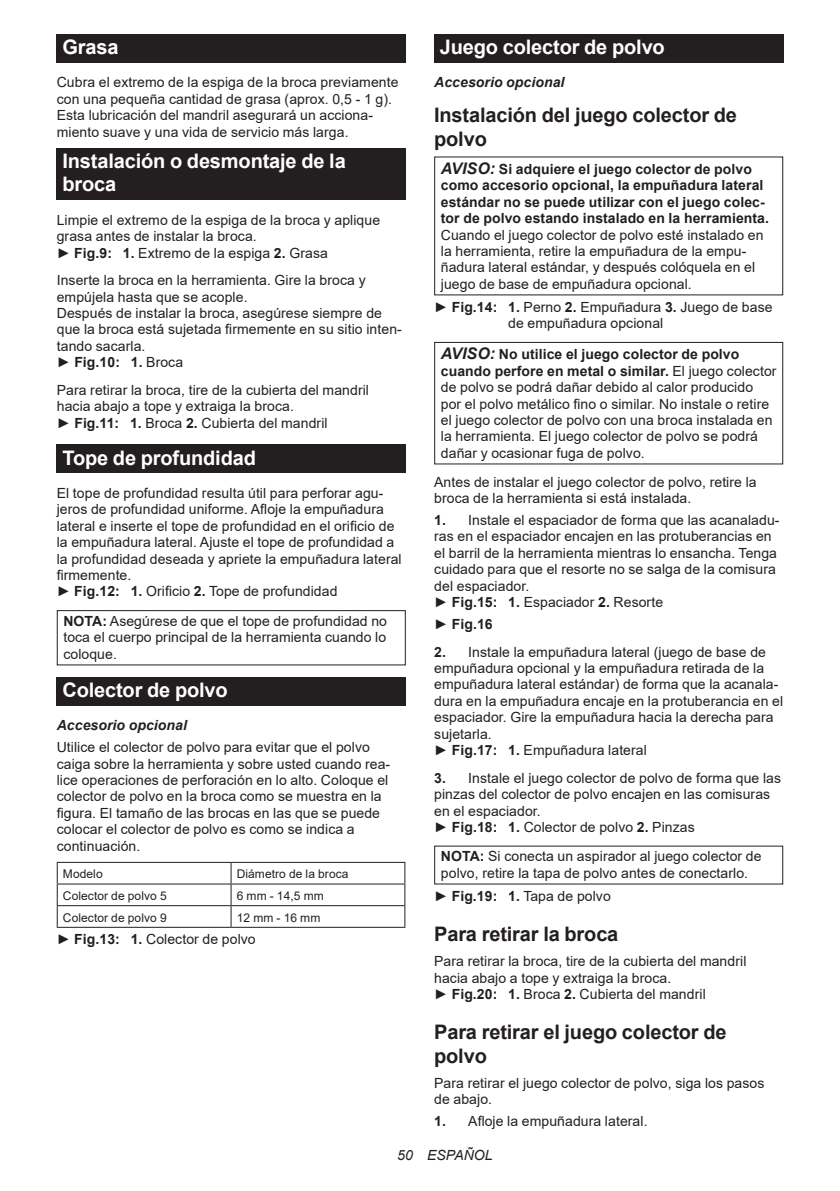
<style>
.page{position:relative;width:840px;height:1191px;background:#fff}
.page>*{position:absolute;margin:0;border:0;box-sizing:border-box;transform-origin:0 0}
.t1{font:700 20px/23.4px "Arial";letter-spacing:-.01em;color:#fff}
.t2{font:700 20px/23.4px "Arial";letter-spacing:-.01em;color:#231f20}
.t3{font:14px/16.4px "Arial";letter-spacing:.005em;color:#231f20}
.t4{font:700 14px/16.4px "Arial";letter-spacing:.005em;color:#231f20}
.t5{font:italic 700 14px "Arial";letter-spacing:.005em;color:#231f20}
.t6{font:italic 14px "Arial";letter-spacing:.005em;color:#231f20}
.t7{font:12px "Arial";letter-spacing:.005em;color:#231f20}
.s1{font-weight:700}
.s2{font-style:italic;font-size:16px}
.s3{font-weight:700;font-style:italic;font-size:16px}
.s4{font-weight:400}
</style>
<div class="page">
<div style="left:57px;top:34px;width:348px;height:29px;background:#231f20"></div>
<div style="left:57px;top:148px;width:348px;height:52px;background:#231f20"></div>
<div style="left:57px;top:445px;width:348px;height:28px;background:#231f20"></div>
<div style="left:57px;top:610px;width:348px;height:55px;border:1px solid #231f20"></div>
<div style="left:57px;top:677px;width:348px;height:28px;background:#231f20"></div>
<hr style="left:57px;top:862px;width:174px;height:1px;background:#231f20">
<hr style="left:231px;top:862px;width:174px;height:1px;background:#231f20">
<hr style="left:57px;top:883px;width:174px;height:1px;background:#231f20">
<hr style="left:231px;top:883px;width:174px;height:1px;background:#231f20">
<hr style="left:57px;top:905px;width:174px;height:1px;background:#231f20">
<svg style="left:57px;top:863px;width:1px;height:63px"></svg>
<hr style="left:231px;top:905px;width:174px;height:1px;background:#231f20">
<svg style="left:230px;top:863px;width:1px;height:63px"></svg>
<svg style="left:404px;top:863px;width:1px;height:63px"></svg>
<hr style="left:57px;top:926px;width:174px;height:1px;background:#231f20">
<hr style="left:231px;top:926px;width:174px;height:1px;background:#231f20">
<div style="left:434px;top:34px;width:348px;height:29px;background:#231f20"></div>
<div style="left:434px;top:342px;width:348px;height:122px;border:1px solid #231f20"></div>
<h1 class="t1" style="left:62px;top:36px;width:58px">Grasa</h1>
<p class="t3" style="left:57px;top:74px;width:343px">Cubra el extremo de la espiga de la broca previamente con una pequeña cantidad de grasa (aprox. 0,5 - 1 g).<br>Esta lubricación del mandril asegurará un acciona&shy;miento suave y una vida de servicio más larga.</p>
<h1 class="t1" style="left:62px;top:149px;width:285px">Instalación o desmontaje de la broca</h1>
<p class="t3" style="left:57px;top:211px;width:325px">Limpie el extremo de la espiga de la broca y aplique grasa antes de instalar la broca.<br>► <span class="s1">Fig.9: 1.</span> Extremo de la espiga <span class="s1">2.</span> Grasa</p>
<p class="t3" style="left:57px;top:272px;width:346px">Inserte la broca en la herramienta. Gire la broca y empújela hasta que se acople.<br>Después de instalar la broca, asegúrese siempre de que la broca está sujetada firmemente en su sitio inten&shy;tando sacarla.<br>► <span class="s1">Fig.10: 1.</span> Broca</p>
<p class="t3" style="left:57px;top:382px;width:313px">Para retirar la broca, tire de la cubierta del mandril hacia abajo a tope y extraiga la broca.<br>► <span class="s1">Fig.11: 1.</span> Broca <span class="s1">2.</span> Cubierta del mandril</p>
<h1 class="t1" style="left:62px;top:446px;width:195px">Tope de profundidad</h1>
<p class="t3" style="left:57px;top:485px;width:346px">El tope de profundidad resulta útil para perforar agu&shy;jeros de profundidad uniforme. Afloje la empuñadura lateral e inserte el tope de profundidad en el orificio de la empuñadura lateral. Ajuste el tope de profundidad a la profundidad deseada y apriete la empuñadura lateral firmemente.<br>► <span class="s1">Fig.12: 1.</span> Orificio <span class="s1">2.</span> Tope de profundidad</p>
<p class="t3" style="left:63px;top:613px;width:325px;text-align:justify"><span class="s1">NOTA:</span> Asegúrese de que el tope de profundidad no toca el cuerpo principal de la herramienta cuando lo coloque.</p>
<h1 class="t1" style="left:62px;top:678px;width:167px">Colector de polvo</h1>
<p class="t5" style="left:57px;top:716px;width:132px">Accesorio opcional</p>
<p class="t3" style="left:57px;top:739px;width:335px">Utilice el colector de polvo para evitar que el polvo caiga sobre la herramienta y sobre usted cuando rea&shy;lice operaciones de perforación en lo alto. Coloque el colector de polvo en la broca como se muestra en la figura. El tamaño de las brocas en las que se puede colocar el colector de polvo es como se indica a continuación.</p>
<p class="t7" style="left:63px;top:866px;width:41px">Modelo</p>
<p class="t7" style="left:236px;top:866px;width:113px">Diámetro de la broca</p>
<p class="t7" style="left:63px;top:887px;width:105px">Colector de polvo 5</p>
<p class="t7" style="left:237px;top:887px;width:88px">6 mm - 14,5 mm</p>
<p class="t7" style="left:63px;top:909px;width:105px">Colector de polvo 9</p>
<p class="t7" style="left:237px;top:909px;width:85px">12 mm - 16 mm</p>
<p class="t3" style="left:57px;top:931px;width:200px">► <span class="s1">Fig.13: 1.</span> Colector de polvo</p>
<h1 class="t1" style="left:439px;top:36px;width:226px">Juego colector de polvo</h1>
<p class="t5" style="left:434px;top:73px;width:132px">Accesorio opcional</p>
<h1 class="t2" style="left:434px;top:104px;width:304px">Instalación del juego colector de polvo</h1>
<p class="t4" style="left:440px;top:161px;width:329px"><span class="s2">AVISO:</span> Si adquiere el juego colector de polvo como accesorio opcional, la empuñadura lateral estándar no se puede utilizar con el juego colec&shy;tor de polvo estando instalado en la herramienta.</p>
<p class="t3" style="left:440px;top:226px;width:324px">Cuando el juego colector de polvo esté instalado en la herramienta, retire la empuñadura de la empu&shy;ñadura lateral estándar, y después colóquela en el juego de base de empuñadura opcional.</p>
<p class="t3" style="left:508px;top:298px;width:266px;text-indent:-74px">► <span class="s1">Fig.14: 1.</span> Perno <span class="s1">2.</span> Empuñadura <span class="s1">3.</span> Juego de base de empuñadura opcional</p>
<p class="t3" style="left:440px;top:346px;width:337px"><span class="s3">AVISO:</span> <span class="s1">No utilice el juego colector de polvo cuando perfore en metal o similar.</span> El juego colector de polvo se podrá dañar debido al calor producido por el polvo metálico fino o similar. No instale o retire el juego colector de polvo con una broca instalada en la herramienta. El juego colector de polvo se podrá dañar y ocasionar fuga de polvo.</p>
<p class="t3" style="left:434px;top:473px;width:324px">Antes de instalar el juego colector de polvo, retire la broca de la herramienta si está instalada.</p>
<p class="t3" style="left:434px;top:512px;width:346px"><span class="s1">1.</span> Instale el espaciador de forma que las acanaladu&shy;ras en el espaciador encajen en las protuberancias en el barril de la herramienta mientras lo ensancha. Tenga cuidado para que el resorte no se salga de la comisura del espaciador.<br>► <span class="s1">Fig.15: 1.</span> Espaciador <span class="s1">2.</span> Resorte</p>
<p class="t4" style="left:434px;top:616px;width:60px"><span class="s4">►</span> Fig.16</p>
<p class="t3" style="left:434px;top:643px;width:350px"><span class="s1">2.</span> Instale la empuñadura lateral (juego de base de empuñadura opcional y la empuñadura retirada de la empuñadura lateral estándar) de forma que la acanala&shy;dura en la empuñadura encaje en la protuberancia en el espaciador. Gire la empuñadura hacia la derecha para sujetarla.<br>► <span class="s1">Fig.17: 1.</span> Empuñadura lateral</p>
<p class="t3" style="left:434px;top:769px;width:348px"><span class="s1">3.</span> Instale el juego colector de polvo de forma que las pinzas del colector de polvo encajen en las comisuras en el espaciador.<br>► <span class="s1">Fig.18: 1.</span> Colector de polvo <span class="s1">2.</span> Pinzas</p>
<p class="t3" style="left:440px;top:848px;width:322px"><span class="s1">NOTA:</span> Si conecta un aspirador al juego colector de polvo, retire la tapa de polvo antes de conectarlo.</p>
<p class="t3" style="left:434px;top:887px;width:178px">► <span class="s1">Fig.19: 1.</span> Tapa de polvo</p>
<h1 class="t2" style="left:434px;top:922px;width:186px">Para retirar la broca</h1>
<p class="t3" style="left:434px;top:953px;width:313px">Para retirar la broca, tire de la cubierta del mandril hacia abajo a tope y extraiga la broca.<br>► <span class="s1">Fig.20: 1.</span> Broca <span class="s1">2.</span> Cubierta del mandril</p>
<h1 class="t2" style="left:434px;top:1021px;width:294px">Para retirar el juego colector de polvo</h1>
<p class="t3" style="left:434px;top:1074px;width:331px">Para retirar el juego colector de polvo, siga los pasos de abajo.</p>
<p class="t3" style="left:434px;top:1113px;width:215px"><span class="s1">1.</span> Afloje la empuñadura lateral.</p>
<p class="t6" style="left:397px;top:1146px;width:97px">50 ESPAÑOL</p>
</div>
